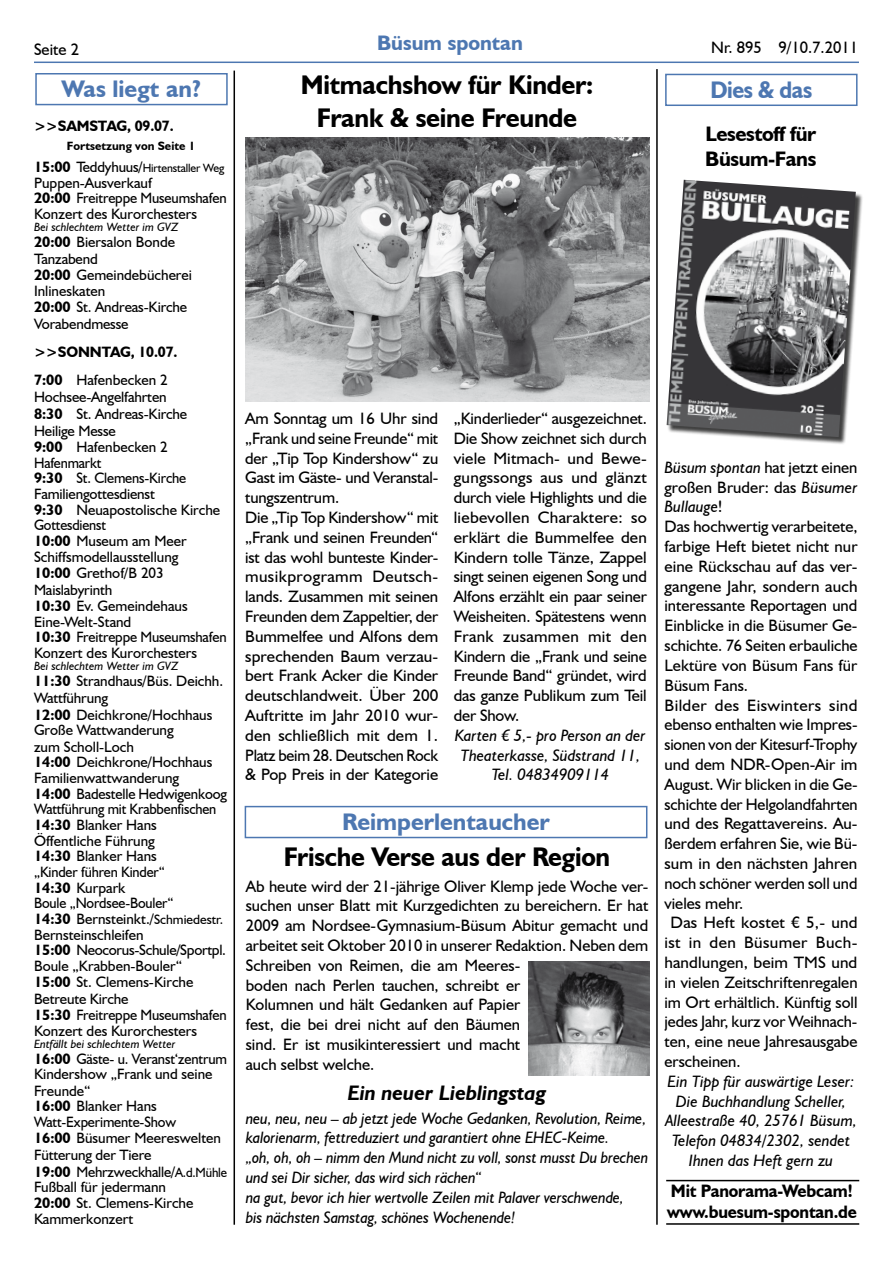
<style>
.page{position:relative;width:893px;height:1263px;background:#fff}
.page>*{position:absolute;margin:0;border:0;box-sizing:border-box;transform-origin:0 0}
.t1{font:700 27px/32.4px "Humanist 521 BT";letter-spacing:-.01em;color:#000;text-align:center}
.t2{font:700 27px "Humanist 521 BT";letter-spacing:-.01em;color:#000;scale:.96 1}
.t3{font:700 24px "Humanist 521 BT";color:#4d77b1}
.t4{font:700 24px "Humanist 521 BT";color:#4d77b1;scale:.93 1}
.t5{font:700 21px/25.2px "Humanist 521 BT";letter-spacing:-.02em;color:#000}
.t6{font:italic 700 21px "Humanist 521 BT";color:#000}
.t7{font:700 21px "Humanist 521 BT";color:#4d77b1}
.t8{font:700 18px/21px "Humanist 521 BT";letter-spacing:-.01em;color:#000;scale:.95 1}
.t9{font:16.5px/19.8px "Humanist 521 BT";color:#000}
.t10{font:italic 16.5px/19.8px "Humanist 521 BT";letter-spacing:-.01em;color:#000;text-align:center}
.t11{font:16.5px "Humanist 521 BT";letter-spacing:.02em;color:#000}
.t12{font:15px/16px "Humanist 521 BT";color:#000}
.t13{font:700 15px "Humanist 521 BT";letter-spacing:-.01em;color:#000}
.t14{font:italic 12px "Humanist 521 BT";color:#000}
.t15{font:12px "Humanist 521 BT";letter-spacing:-.01em;color:#000}
.t16{font:700 12px "Humanist 521 BT";color:#000}
.s1{font-weight:700;font-size:15px}
.s2{font-size:15px}
.s3{font-weight:700}
.s4{font-size:13.5px}
.s5{font-style:italic}
.s6{font-style:normal}
</style>
<div class="page">
<hr style="left:34px;top:62px;width:825px;height:1px;background:#4d77b1">
<hr style="left:656px;top:69px;width:2px;height:1156px;background:#000">
<hr style="left:234px;top:71px;width:1px;height:1154px;background:#000">
<div style="left:35px;top:73px;width:193px;height:32px;border:2px solid #4d77b1"></div>
<div style="left:665px;top:74px;width:192px;height:32px;border:2px solid #4d77b1"></div>
<div style="left:245px;top:806px;width:402px;height:32px;border:2px solid #4d77b1"></div>
<img style="left:245px;top:137px;width:404px;height:264px">
<div style="left:668px;top:181px;width:196px;height:264px;background:#000;opacity:.75"></div>
<img style="left:667px;top:180px;width:189px;height:257px">
<hr style="left:666px;top:1180px;width:193px;height:1px;background:#000">
<hr style="left:666px;top:1223px;width:193px;height:2px;background:#000">
<img style="left:529px;top:962px;width:120px;height:113px">
<p class="t9" style="left:34px;top:39px;width:46px">Seite 2</p>
<p class="t7" style="left:377px;top:30px;width:147px">Büsum spontan</p>
<h2 class="t3" style="left:61px;top:74px;width:142px">Was liegt an?</h2>
<h2 class="t4" style="left:710px;top:75px;width:111px">Dies &amp; das</h2>
<p class="t16" style="left:67px;top:139px;width:130px">Fortsetzung von Seite 1</p>
<p class="t9" style="left:711px;top:37px;width:148px">Nr. 895 9/10.7.2011</p>
<h1 class="t1" style="left:301px;top:68px;width:294px">Mitmachshow für Kinder:<br>Frank &amp; seine Freunde</h1>
<p class="t13" style="left:34px;top:117px;width:141px">&gt;&gt;Samstag, 09.07.</p>
<p class="t5" style="left:705px;top:120px;width:113px">Lesestoff für<br>Büsum-Fans</p>
<p class="t15" style="left:34px;top:160px;width:192px"><span class="s1">15:00</span> <span class="s2">Teddyhuus/</span>Hirtenstaller Weg</p>
<p class="t12" style="left:34px;top:174px;width:194px;line-height:15.6px">Puppen-Ausverkauf<br><span class="s3">20:00</span> Freitreppe Museumshafen<br>Konzert des Kurorchesters</p>
<p class="t14" style="left:34px;top:219px;width:146px">Bei schlechtem Wetter im GVZ</p>
<p class="t12" style="left:34px;top:234px;width:160px"><span class="s3">20:00</span> Biersalon Bonde<br>Tanzabend<br><span class="s3">20:00</span> Gemeindebücherei<br>Inlineskaten<br><span class="s3">20:00</span> St. Andreas-Kirche<br>Vorabendmesse</p>
<p class="t13" style="left:34px;top:342px;width:145px">&gt;&gt;Sonntag, 10.07.</p>
<p class="t12" style="left:34px;top:371px;width:194px"><span class="s3">7:00</span> Hafenbecken 2<br>Hochsee-Angelfahrten<br><span class="s3">8:30</span> St. Andreas-Kirche<br>Heilige Messe<br><span class="s3">9:00</span> Hafenbecken 2<br>Hafenmarkt<br><span class="s3">9:30</span> St. Clemens-Kirche<br>Familiengottesdienst<br><span class="s3">9:30</span> Neuapostolische Kirche<br>Gottesdienst<br><span class="s3">10:00</span> Museum am Meer<br>Schiffsmodellausstellung<br><span class="s3">10:00</span> Grethof/B 203<br>Maislabyrinth<br><span class="s3">10:30</span> Ev. Gemeindehaus<br>Eine-Welt-Stand<br><span class="s3">10:30</span> Freitreppe Museumshafen<br>Konzert des Kurorchesters</p>
<p class="t14" style="left:34px;top:659px;width:146px">Bei schlechtem Wetter im GVZ</p>
<p class="t12" style="left:34px;top:673px;width:195px"><span class="s3">11:30</span> Strandhaus/Büs. Deichh.<br>Wattführung<br><span class="s3">12:00</span> Deichkrone/Hochhaus<br>Große Wattwanderung<br>zum Scholl-Loch<br><span class="s3">14:00</span> Deichkrone/Hochhaus<br>Familienwattwanderung<br><span class="s3">14:00</span> Badestelle Hedwigenkoog<br>Wattführung mit Krabbenfischen<br><span class="s3">14:30</span> Blanker Hans<br>Öffentliche Führung<br><span class="s3">14:30</span> Blanker Hans<br>„Kinder führen Kinder“<br><span class="s3">14:30</span> Kurpark<br>Boule „Nordsee-Bouler“<br><span class="s3">14:30</span> Bernsteinkt./<span class="s4">Schmiedestr.<br></span>Bernsteinschleifen<br><span class="s3">15:00</span> Neocorus-Schule/Sportpl.<br>Boule „Krabben-Bouler“<br><span class="s3">15:00</span> St. Clemens-Kirche<br>Betreute Kirche<br><span class="s3">15:30</span> Freitreppe Museumshafen<br>Konzert des Kurorchesters</p>
<p class="t14" style="left:34px;top:1036px;width:143px">Entfällt bei schlechtem Wetter</p>
<p class="t12" style="left:34px;top:1050px;width:195px"><span class="s3">16:00</span> Gäste- u. Veranst‘zentrum<br>Kindershow „Frank und seine<br>Freunde“<br><span class="s3">16:00</span> Blanker Hans<br>Watt-Experimente-Show<br><span class="s3">16:00</span> Büsumer Meereswelten<br>Fütterung der Tiere<br><span class="s3">19:00</span> Mehrzweckhalle/<span class="s4">A.d.Mühle<br></span>Fußball für jedermann<br><span class="s3">20:00</span> St. Clemens-Kirche<br>Kammerkonzert</p>
<p class="t9" style="left:245px;top:408px;width:195px">Am Sonntag um 16 Uhr sind „Frank und seine Freunde“ mit der „Tip Top Kindershow“ zu<br>Gast im Gäste- und Veranstal&shy;tungszentrum.<br>Die „Tip Top Kindershow“ mit „Frank und seinen Freunden“ ist das wohl bunteste Kinder&shy;musikprogramm Deutsch&shy;lands. Zusammen mit seinen<br>Freunden dem Zappeltier, der<br>Bummelfee und Alfons dem sprechenden Baum verzau&shy;bert Frank Acker die Kinder deutschlandweit. Über 200<br>Auftritte im Jahr 2010 wur&shy;den schließlich mit dem 1.<br>Platz beim 28. Deutschen Rock &amp; Pop Preis in der Kategorie</p>
<p class="t9" style="left:454px;top:408px;width:195px;text-align:justify">„Kinderlieder“ ausgezeichnet.<br>Die Show zeichnet sich durch viele Mitmach- und Bewe&shy;gungssongs aus und glänzt durch viele Highlights und die liebevollen Charaktere: so erklärt die Bummelfee den Kindern tolle Tänze, Zappel singt seinen eigenen Song und Alfons erzählt ein paar seiner Weisheiten. Spätestens wenn Frank zusammen mit den Kindern die „Frank und seine Freunde Band“ gründet, wird das ganze Publikum zum Teil der Show.</p>
<p class="t10" style="left:455px;top:725px;width:192px">Karten € 5,- pro Person an der<br>Theaterkasse, Südstrand 11,<br>Tel. 04834909114</p>
<h2 class="t3" style="left:342px;top:807px;width:209px">Reimperlentaucher</h2>
<h1 class="t2" style="left:284px;top:840px;width:341px">Frische Verse aus der Region</h1>
<p class="t9" style="left:246px;top:876px;width:404px">Ab heute wird der 21-jährige Oliver Klemp jede Woche ver&shy;suchen unser Blatt mit Kurzgedichten zu bereichern. Er hat 2009 am Nordsee-Gymnasium-Büsum Abitur gemacht und arbeitet seit Oktober 2010 in unserer Redaktion. Neben dem Schreiben von Reimen, die am Meeres-<br>boden nach Perlen tauchen, schreibt er<br>Kolumnen und hält Gedanken auf Papier<br>fest, die bei drei nicht auf den Bäumen<br>sind. Er ist musikinteressiert und macht<br>auch selbst welche.</p>
<p class="t6" style="left:348px;top:1079px;width:200px">Ein neuer Lieblingstag</p>
<p class="t10" style="left:246px;top:1108px;width:404px;text-align:left">neu, neu, neu – ab jetzt jede Woche Gedanken, Revolution, Reime, kalorienarm, fettreduziert und garantiert ohne EHEC-Keime.<br>„oh, oh, oh – nimm den Mund nicht zu voll, sonst musst Du brechen und sei Dir sicher, das wird sich rächen“<br>na gut, bevor ich hier wertvolle Zeilen mit Palaver verschwende,<br>bis nächsten Samstag, schönes Wochenende!</p>
<p class="t9" style="left:664px;top:457px;width:195px"><span class="s5">Büsum spontan</span> hat jetzt einen</p>
<p class="t9" style="left:664px;top:477px;width:195px">großen Bruder: das <span class="s5">Büsumer</span></p>
<p class="t10" style="left:664px;top:497px;width:59px">Bullauge<span class="s6">!</span></p>
<p class="t9" style="left:664px;top:516px;width:195px">Das hochwertig verarbeitete,</p>
<p class="t9" style="left:664px;top:536px;width:195px">farbige Heft bietet nicht nur</p>
<p class="t9" style="left:664px;top:556px;width:195px">eine Rückschau auf das ver-</p>
<p class="t9" style="left:664px;top:576px;width:195px">gangene Jahr, sondern auch</p>
<p class="t9" style="left:664px;top:596px;width:194px">interessante Reportagen und</p>
<p class="t9" style="left:664px;top:615px;width:195px">Einblicke in die Büsumer Ge-</p>
<p class="t9" style="left:664px;top:635px;width:195px">schichte. 76 Seiten erbauliche</p>
<p class="t9" style="left:664px;top:655px;width:194px">Lektüre von Büsum Fans für</p>
<p class="t9" style="left:664px;top:675px;width:85px">Büsum Fans.</p>
<p class="t11" style="left:664px;top:695px;width:195px">Bilder des Eiswinters sind</p>
<p class="t9" style="left:664px;top:714px;width:195px">ebenso enthalten wie Impres-</p>
<p class="t9" style="left:664px;top:734px;width:194px">sionen von der Kitesurf-Trophy</p>
<p class="t9" style="left:664px;top:754px;width:195px">und dem NDR-Open-Air im</p>
<p class="t9" style="left:664px;top:774px;width:195px">August. Wir blicken in die Ge-</p>
<p class="t9" style="left:664px;top:794px;width:195px">schichte der Helgolandfahrten</p>
<p class="t9" style="left:664px;top:813px;width:195px">und des Regattavereins. Au-</p>
<p class="t9" style="left:664px;top:833px;width:195px">ßerdem erfahren Sie, wie Bü-</p>
<p class="t9" style="left:664px;top:853px;width:194px">sum in den nächsten Jahren</p>
<p class="t9" style="left:664px;top:873px;width:194px">noch schöner werden soll und</p>
<p class="t9" style="left:664px;top:893px;width:80px">vieles mehr.</p>
<p class="t9" style="left:671px;top:912px;width:188px">Das Heft kostet € 5,- und</p>
<p class="t11" style="left:664px;top:932px;width:194px">ist in den Büsumer Buch-</p>
<p class="t9" style="left:664px;top:952px;width:194px">handlungen, beim TMS und</p>
<p class="t9" style="left:664px;top:972px;width:195px">in vielen Zeitschriftenregalen</p>
<p class="t9" style="left:664px;top:992px;width:195px">im Ort erhältlich. Künftig soll</p>
<p class="t9" style="left:664px;top:1011px;width:194px">jedes Jahr, kurz vor Weihnach-</p>
<p class="t9" style="left:664px;top:1031px;width:195px">ten, eine neue Jahresausgabe</p>
<p class="t9" style="left:664px;top:1051px;width:78px">erscheinen.</p>
<p class="t10" style="left:665px;top:1071px;width:194px">Ein Tipp für auswärtige Leser:<br>Die Buchhandlung Scheller,<br>Alleestraße 40, 25761 Büsum,<br>Telefon 04834/2302, sendet<br>Ihnen das Heft gern zu</p>
<p class="t8" style="left:667px;top:1180px;width:201px">Mit Panorama-Webcam! www.buesum-spontan.de</p>
</div>
